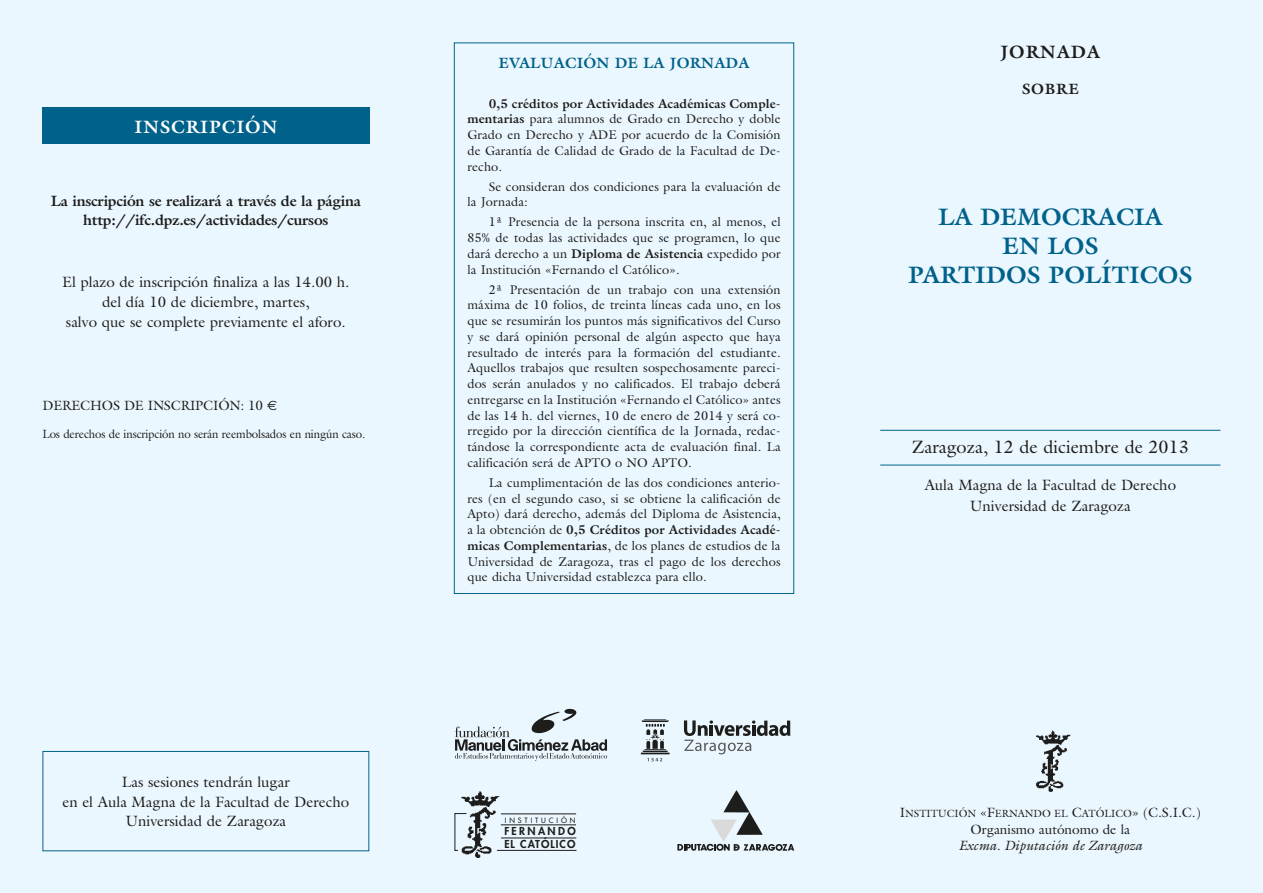
<style>
.page{position:relative;width:1263px;height:893px;background:#ebf7fe}
.page>*{position:absolute;margin:0;border:0;box-sizing:border-box;transform-origin:0 0}
.t1{font:700 24px/28.8px "Galliard";color:#00628b;text-align:center}
.t2{font:18px "Galliard";color:#1d1d1b}
.t3{font:700 18px "Galliard";letter-spacing:.05em;color:#fff}
.t4{font:700 18px "Galliard";letter-spacing:.05em;color:#1d1d1b}
.t5{font:15px/19.5px "Galliard Std";color:#1d1d1b;text-align:center}
.t6{font:700 15px/19.5px "Galliard Std";letter-spacing:-.015em;color:#1d1d1b;text-align:center}
.t7{font:15px/21px "Galliard";color:#1d1d1b;text-align:center}
.t8{font:700 15px "Galliard";color:#00628b}
.t9{font:700 15px "Galliard";letter-spacing:.05em;color:#1d1d1b}
.t10{font:italic 13.5px "Galliard";color:#1d1d1b}
.t11{font:13.5px "Galliard Std";letter-spacing:-.01em;color:#1d1d1b}
.t12{font:13.5px "Galliard";color:#1d1d1b}
.t13{font:12.75px/15.8px "Galliard";letter-spacing:.01em;color:#1d1d1b;text-align:justify}
.t14{font:12px "Galliard";letter-spacing:-.01em;color:#1d1d1b;scale:.95 1}
.t15{font:800 10.65px/13px "Futura";letter-spacing:.1em;color:#1d1d1b}
.t16{font:10.5px "Galliard";color:#1d1d1b}
.t17{font:7.2px "Futura";letter-spacing:.4em;color:#1d1d1b}
.s1{font-weight:700}
.s2{font-size:13.5px}
</style>
<div class="page">
<div style="left:42px;top:108px;width:328px;height:36px;background:#00628b"></div>
<img style="left:462px;top:792px;width:38px;height:65px">
<svg style="left:454px;top:813px;width:123px;height:38px"></svg>
<svg style="left:677px;top:790px;width:117px;height:61px"></svg>
<hr style="left:880px;top:430px;width:340px;height:1px;background:#00628b">
<hr style="left:880px;top:465px;width:340px;height:1px;background:#00628b">
<img style="left:1036px;top:730px;width:35px;height:62px">
<svg style="left:684px;top:720px;width:106px;height:34px"></svg>
<svg style="left:641px;top:719px;width:28px;height:42px"></svg>
<div style="left:43px;top:751px;width:326px;height:100px;border:1px solid #00628b"></div>
<svg style="left:455px;top:709px;width:152px;height:52px"></svg>
<h2 class="t3" style="left:135px;top:115px;width:144px">INSCRIPCIÓN</h2>
<p class="t6" style="left:51px;top:191px;width:312px">La inscripción se realizará a través de la página http://ifc.dpz.es/actividades/cursos</p>
<p class="t5" style="left:62px;top:272px;width:289px">El plazo de inscripción finaliza a las 14.00 h. del día 10 de diciembre, martes,<br>salvo que se complete previamente el aforo.</p>
<p class="t11" style="left:43px;top:397px;width:222px">Derechos de inscripción: 10</p>
<p class="t14" style="left:43px;top:426px;width:341px">Los derechos de inscripción no serán reembolsados en ningún caso.</p>
<p class="t5" style="left:62px;top:772px;width:288px">Las sesiones tendrán lugar<br>en el Aula Magna de la Facultad de Derecho<br>Universidad de Zaragoza</p>
<p class="t8" style="left:499px;top:53px;width:68px">Evaluación</p>
<p class="t8" style="left:615px;top:53px;width:68px">delajornada</p>
<p class="t13" style="left:467px;top:95px;width:315px;text-indent:21px"><span class="s1">0,5 créditos por Actividades Académicas Comple&shy;mentarias</span> para alumnos de Grado en Derecho y doble Grado en Derecho y ADE por acuerdo de la Comisión de Garantía de Calidad de Grado de la Facultad de De&shy;recho.</p>
<p class="t13" style="left:467px;top:178px;width:315px;text-indent:21px">Se consideran dos condiciones para la evaluación de la Jornada:</p>
<p class="t13" style="left:467px;top:214px;width:315px;text-indent:21px">1ª Presencia de la persona inscrita en, al menos, el 85% de todas las actividades que se programen, lo que dará derecho a un <span class="s1">Diploma de Asistencia</span> expedido por la Institución «Fernando el Católico».</p>
<p class="t13" style="left:467px;top:281px;width:315px;text-indent:21px">2ª Presentación de un trabajo con una extensión máxima de 10 folios, de treinta líneas cada uno, en los que se resumirán los puntos más significativos del Curso y se dará opinión personal de algún aspecto que haya resultado de interés para la formación del estudiante.<br>Aquellos trabajos que resulten sospechosamente pareci&shy;dos serán anulados y no calificados. El trabajo deberá entregarse en la Institución «Fernando el Católico» antes de las 14 h. del viernes, 10 de enero de 2014 y será co&shy;rregido por la dirección científica de la Jornada, redac&shy;tándose la correspondiente acta de evaluación final. La calificación será de APTO o NO APTO.</p>
<p class="t13" style="left:467px;top:474px;width:315px;text-indent:21px">La cumplimentación de las dos condiciones anterio&shy;res (en el segundo caso, si se obtiene la calificación de Apto) dará derecho, además del Diploma de Asistencia, a la obtención de <span class="s1">0,5 Créditos por Actividades Acadé&shy;micas Complementarias</span>, de los planes de estudios de la Universidad de Zaragoza, tras el pago de los derechos que dicha Universidad establezca para ello.</p>
<p class="t17" style="left:505px;top:815px;width:72px">INSTITUCIÓN</p>
<p class="t15" style="left:504px;top:824px;width:73px">FERNANDO<br>EL CATÓLICO</p>
<h2 class="t4" style="left:1000px;top:40px;width:101px">JORNADA</h2>
<p class="t9" style="left:1022px;top:79px;width:58px">SOBRE</p>
<h1 class="t1" style="left:908px;top:202px;width:286px">LA DEMOCRACIA<br>EN LOS<br>PARTIDOS POLÍTICOS</h1>
<h2 class="t2" style="left:912px;top:436px;width:279px">Zaragoza, 12 de diciembre de 2013</h2>
<p class="t7" style="left:925px;top:474px;width:253px">Aula Magna de la Facultad de Derecho<br>Universidad de Zaragoza</p>
<p class="t16" style="left:900px;top:807px;width:302px"><span class="s2">I</span>NSTITUCIÓN <span class="s2">«F</span>ERNANDO EL <span class="s2">C</span>ATÓLICO<span class="s2">» (C.S.I.C.)</span></p>
<p class="t12" style="left:970px;top:821px;width:161px">Organismo autónomo de la</p>
<p class="t10" style="left:958px;top:837px;width:185px">Excma. Diputación de Zaragoza</p>
</div>
